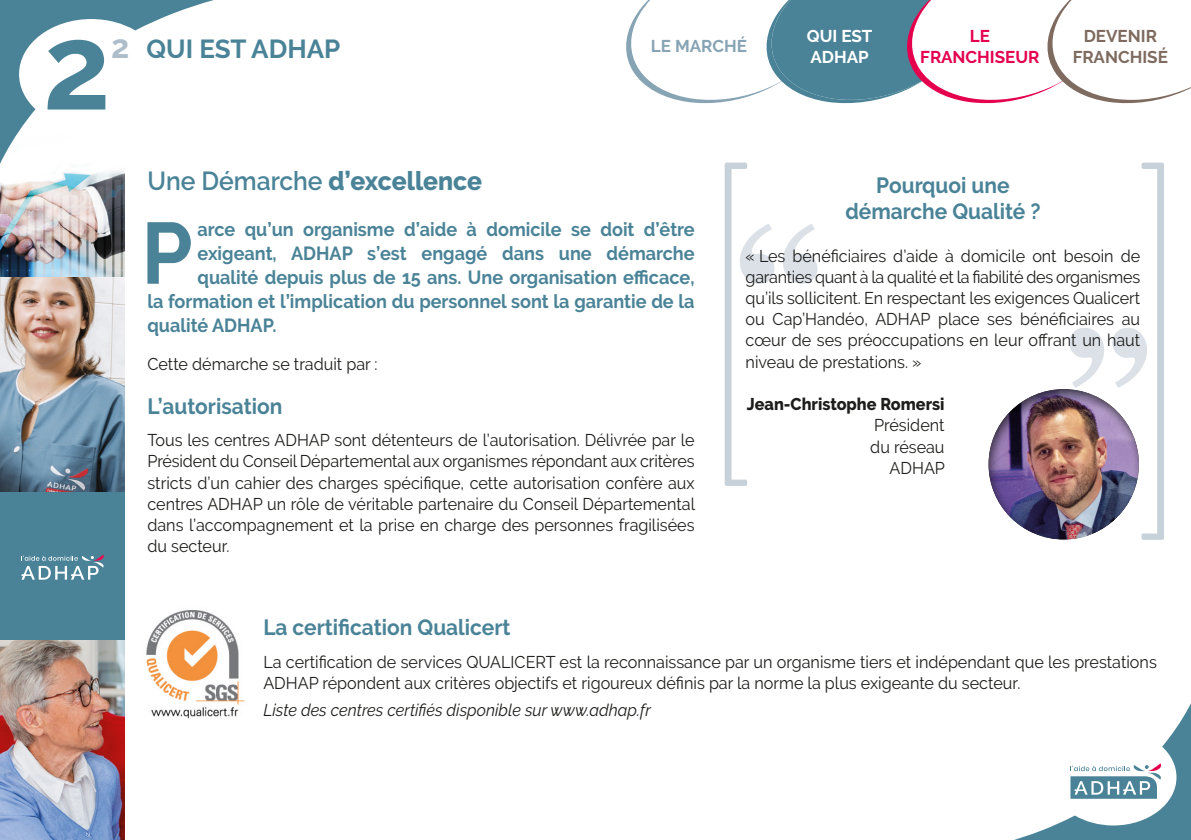
<style>
.page{position:relative;width:1191px;height:840px;background:#fff}
.page>*{position:absolute;margin:0;border:0;box-sizing:border-box;transform-origin:0 0}
.Mise_en_Page_1{font:700 120px "Raleway";color:#4a8397}
._3-Chapeau_Lettrine{font:700 86.6px "Raleway";color:#4a8397;scale:.95 1}
.Mise_en_Page_1-2{font:700 32.4px "Raleway";color:#adbdca}
._0-Sur-titre{font:800 26px "Raleway";color:#4a8397;scale:.95 1}
.t1{font:700 26px "Raleway";color:#4a8397}
._1-Inter_titre{font:700 22px/26.4px "Raleway";color:#4a8397;text-align:center;scale:.95 1}
._3-Chapeau_Lettrine-2{font:700 19px "Raleway";color:#4a8397;scale:.95 1}
._2-Txt{font:17px/21.2px "Raleway";color:#1d1d1b;text-align:justify;scale:.95 1}
._2-Txt-2{font:italic 17px "Raleway";color:#1d1d1b;scale:.95 1}
._2-Txt-3{font:800 17px "Raleway";color:#1d1d1b;scale:.95 1}
.t2{font:700 17px "Raleway";color:#7e6a5e}
.t3{font:700 17px "Raleway";color:#e5004e}
.t4{font:700 17px "Raleway";color:#fff}
.t5{font:700 17px "Raleway";color:#87a4b4}
.s1{font-weight:600}
</style>
<div class="page">
<img style="left:146px;top:610px;width:99px;height:109px">
<div style="left:985px;top:385px;width:154px;height:156px;background:#1d1d1b;opacity:.75"></div>
<svg style="left:1017px;top:703px;width:174px;height:136px"></svg>
<div style="left:0;top:491px;width:125px;height:151px;background:#4a8397"></div>
<img style="left:0;top:208px;width:125px;height:69px">
<img style="left:0;top:277px;width:125px;height:214px">
<img style="left:0;top:640px;width:125px;height:199px">
<svg style="left:21px;top:554px;width:83px;height:25px"></svg>
<svg style="left:1070px;top:763px;width:91px;height:35px"></svg>
<svg style="left:0;top:0;width:214px;height:208px"></svg>
<svg style="left:626px;top:0;width:565px;height:104px"></svg>
<svg style="left:1069px;top:162px;width:95px;height:377px"></svg>
<svg style="left:724px;top:162px;width:93px;height:323px"></svg>
<p class="Mise_en_Page_1" style="left:43px;top:-1px;width:69px">2</p>
<p class="Mise_en_Page_1-2" style="left:111px;top:28px;width:20px">2</p>
<p class="t5" style="left:651px;top:37px;width:98px">LE MARCHÉ</p>
<p class="t1" style="left:147px;top:34px;width:195px">QUI EST ADHAP</p>
<p class="t4" style="left:807px;top:26px;width:67px">QUI EST</p>
<p class="t4" style="left:810px;top:47px;width:60px">ADHAP</p>
<p class="t3" style="left:969px;top:26px;width:22px">LE</p>
<p class="t3" style="left:920px;top:47px;width:121px">FRANCHISEUR</p>
<p class="t2" style="left:1083px;top:26px;width:75px">DEVENIR</p>
<p class="t2" style="left:1072px;top:47px;width:97px">FRANCHISÉ</p>
<p class="_0-Sur-titre" style="left:147px;top:166px;width:354px"><span class="s1">Une Démarche</span> d’excellence</p>
<p class="_3-Chapeau_Lettrine" style="left:141px;top:204px;width:55px">P</p>
<p class="_3-Chapeau_Lettrine-2" style="left:198px;top:218px;width:524px">arce qu’un organisme d’aide à domicile se doit d’être</p>
<p class="_3-Chapeau_Lettrine-2" style="left:198px;top:242px;width:525px">exigeant, ADHAP s’est engagé dans une démarche</p>
<p class="_3-Chapeau_Lettrine-2" style="left:198px;top:266px;width:524px">qualité depuis plus de 15 ans. Une organisation efficace,</p>
<p class="_3-Chapeau_Lettrine-2" style="left:147px;top:290px;width:577px">la formation et l’implication du personnel sont la garantie de la</p>
<p class="_3-Chapeau_Lettrine-2" style="left:147px;top:314px;width:137px">qualité ADHAP.</p>
<p class="_2-Txt" style="left:147px;top:353px;width:244px">Cette démarche se traduit par :</p>
<p class="_1-Inter_titre" style="left:147px;top:392px;width:143px">L’autorisation</p>
<p class="_2-Txt" style="left:147px;top:429px;width:578px">Tous les centres ADHAP sont détenteurs de l’autorisation. Délivrée par le Président du Conseil Départemental aux organismes répondant aux critères stricts d’un cahier des charges spécifique, cette autorisation confère aux centres ADHAP un rôle de véritable partenaire du Conseil Départemental dans l’accompagnement et la prise en charge des personnes fragilisées du secteur.</p>
<p class="_1-Inter_titre" style="left:845px;top:172px;width:207px">Pourquoi une démarche Qualité ?</p>
<p class="_2-Txt" style="left:745px;top:245px;width:417px">« Les bénéficiaires d’aide à domicile ont besoin de garanties quant à la qualité et la fiabilité des organismes qu’ils sollicitent. En respectant les exigences Qualicert ou Cap’Handéo, ADHAP place ses bénéficiaires au cœur de ses préoccupations en leur offrant un haut niveau de prestations. »</p>
<p class="_2-Txt-3" style="left:747px;top:394px;width:209px">Jean-Christophe Romersi</p>
<p class="_2-Txt" style="left:874px;top:414px;width:76px">Président</p>
<p class="_2-Txt" style="left:870px;top:435px;width:80px">du réseau</p>
<p class="_2-Txt" style="left:889px;top:457px;width:60px">ADHAP</p>
<p class="_1-Inter_titre" style="left:263px;top:614px;width:262px">La certification Qualicert</p>
<p class="_2-Txt" style="left:263px;top:651px;width:942px">La certification de services QUALICERT est la reconnaissance par un organisme tiers et indépendant que les prestations<br>ADHAP répondent aux critères objectifs et rigoureux définis par la norme la plus exigeante du secteur.</p>
<p class="_2-Txt-2" style="left:263px;top:699px;width:409px">Liste des centres certifiés disponible sur www.adhap.fr</p>
</div>
